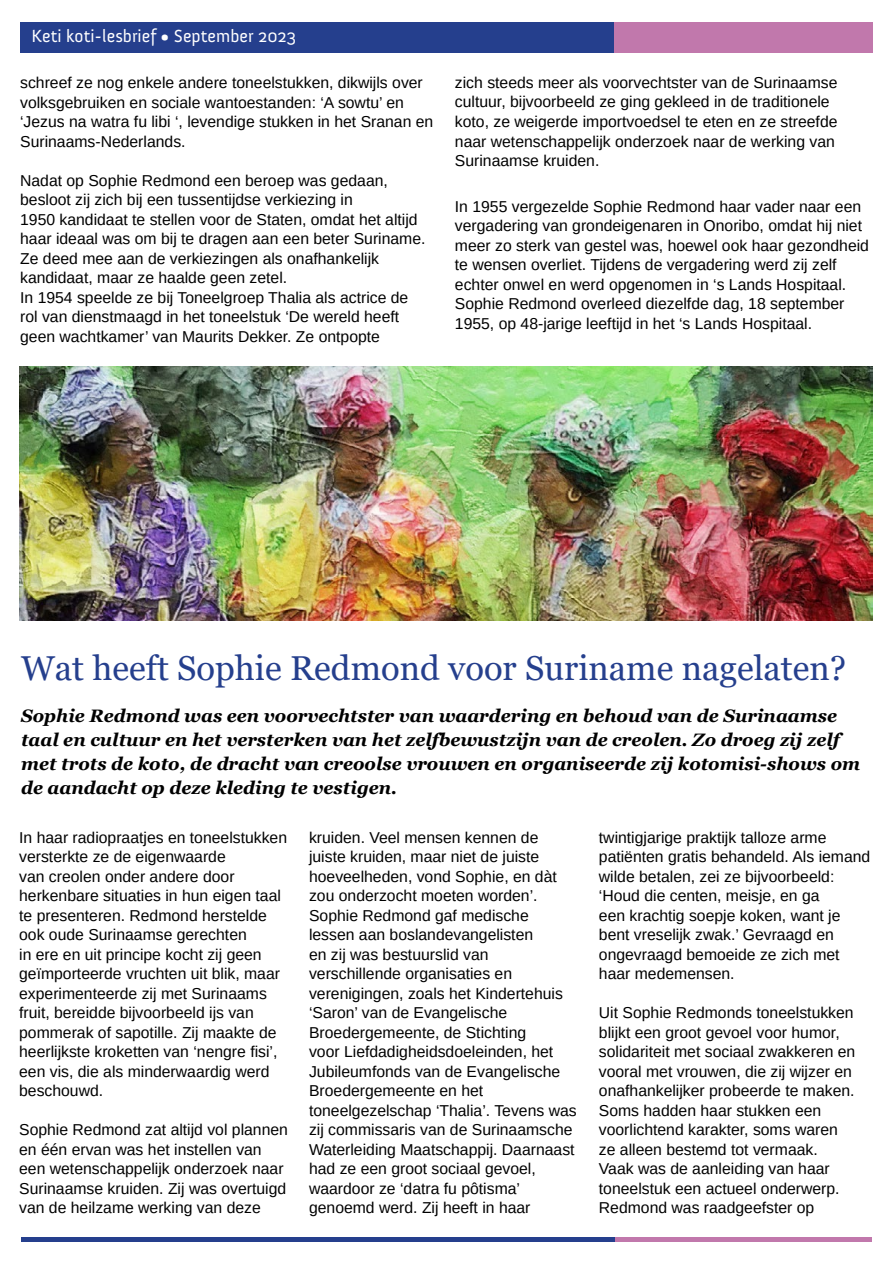
<style>
.page{position:relative;width:893px;height:1263px;background:#fff}
.page>*{position:absolute;margin:0;border:0;box-sizing:border-box;transform-origin:0 0}
.t1{font:34.5px "Georgia";color:#253f8d}
.t2{font:italic 700 18px/24px "Georgia";color:#000}
.t3{font:18px "Anivers";color:#fff}
.t4{font:15.75px/19.5px "Arimo";color:#000}
</style>
<div class="page">
<div style="left:21px;top:1237px;width:594px;height:5px;background:#253f8d"></div>
<div style="left:615px;top:1237px;width:257px;height:5px;background:#c178ac"></div>
<div style="left:20px;top:22px;width:594px;height:30px;background:#253f8d"></div>
<div style="left:614px;top:22px;width:259px;height:30px;background:#c178ac"></div>
<img style="left:19px;top:367px;width:854px;height:253px">
<p class="t3" style="left:32px;top:27px;width:266px">Keti koti-lesbrief • September 2023</p>
<p class="t4" style="left:20px;top:73px;width:415px">schreef ze nog enkele andere toneelstukken, dikwijls over volksgebruiken en sociale wantoestanden: ‘A sowtu’ en ‘Jezus na watra fu libi ‘, levendige stukken in het Sranan en Surinaams-Nederlands.</p>
<p class="t4" style="left:20px;top:170px;width:407px">Nadat op Sophie Redmond een beroep was gedaan, besloot zij zich bij een tussentijdse verkiezing in<br>1950 kandidaat te stellen voor de Staten, omdat het altijd haar ideaal was om bij te dragen aan een beter Suriname.<br>Ze deed mee aan de verkiezingen als onafhankelijk kandidaat, maar ze haalde geen zetel.<br>In 1954 speelde ze bij Toneelgroep Thalia als actrice de rol van dienstmaagd in het toneelstuk ‘De wereld heeft geen wachtkamer’ van Maurits Dekker. Ze ontpopte</p>
<p class="t4" style="left:455px;top:73px;width:384px">zich steeds meer als voorvechtster van de Surinaamse cultuur, bijvoorbeeld ze ging gekleed in de traditionele koto, ze weigerde importvoedsel te eten en ze streefde naar wetenschappelijk onderzoek naar de werking van Surinaamse kruiden.</p>
<p class="t4" style="left:455px;top:197px;width:416px">In 1955 vergezelde Sophie Redmond haar vader naar een vergadering van grondeigenaren in Onoribo, omdat hij niet meer zo sterk van gestel was, hoewel ook haar gezondheid te wensen overliet. Tijdens de vergadering werd zij zelf echter onwel en werd opgenomen in ‘s Lands Hospitaal.<br>Sophie Redmond overleed diezelfde dag, 18 september 1955, op 48-jarige leeftijd in het ‘s Lands Hospitaal.</p>
<h1 class="t1" style="left:21px;top:647px;width:827px">Wat heeft Sophie Redmond voor Suriname nagelaten?</h1>
<p class="t2" style="left:21px;top:704px;width:840px">Sophie Redmond was een voorvechtster van waardering en behoud van de Surinaamse taal en cultuur en het versterken van het zelfbewustzijn van de creolen. Zo droeg zij zelf met trots de koto, de dracht van creoolse vrouwen en organiseerde zij kotomisi-shows om de aandacht op deze kleding te vestigen.</p>
<p class="t4" style="left:19px;top:828px;width:269px">In haar radiopraatjes en toneelstukken versterkte ze de eigenwaarde<br>van creolen onder andere door herkenbare situaties in hun eigen taal te presenteren. Redmond herstelde ook oude Surinaamse gerechten<br>in ere en uit principe kocht zij geen geïmporteerde vruchten uit blik, maar experimenteerde zij met Surinaams fruit, bereidde bijvoorbeeld ijs van pommerak of sapotille. Zij maakte de heerlijkste kroketten van ‘nengre fisi’, een vis, die als minderwaardig werd beschouwd.</p>
<p class="t4" style="left:19px;top:1120px;width:270px">Sophie Redmond zat altijd vol plannen en één ervan was het instellen van een wetenschappelijk onderzoek naar Surinaamse kruiden. Zij was overtuigd van de heilzame werking van deze</p>
<p class="t4" style="left:309px;top:828px;width:269px">kruiden. Veel mensen kennen de juiste kruiden, maar niet de juiste hoeveelheden, vond Sophie, en dàt zou onderzocht moeten worden’.<br>Sophie Redmond gaf medische lessen aan boslandevangelisten<br>en zij was bestuurslid van verschillende organisaties en verenigingen, zoals het Kindertehuis ‘Saron’ van de Evangelische<br>Broedergemeente, de Stichting<br>voor Liefdadigheidsdoeleinden, het<br>Jubileumfonds van de Evangelische<br>Broedergemeente en het toneelgezelschap ‘Thalia’. Tevens was zij commissaris van de Surinaamsche<br>Waterleiding Maatschappij. Daarnaast had ze een groot sociaal gevoel, waardoor ze ‘datra fu pôtisma’ genoemd werd. Zij heeft in haar</p>
<p class="t4" style="left:599px;top:828px;width:273px">twintigjarige praktijk talloze arme patiënten gratis behandeld. Als iemand wilde betalen, zei ze bijvoorbeeld: ‘Houd die centen, meisje, en ga<br>een krachtig soepje koken, want je bent vreselijk zwak.’ Gevraagd en ongevraagd bemoeide ze zich met haar medemensen.</p>
<p class="t4" style="left:599px;top:1003px;width:258px">Uit Sophie Redmonds toneelstukken blijkt een groot gevoel voor humor, solidariteit met sociaal zwakkeren en vooral met vrouwen, die zij wijzer en onafhankelijker probeerde te maken.<br>Soms hadden haar stukken een voorlichtend karakter, soms waren ze alleen bestemd tot vermaak.<br>Vaak was de aanleiding van haar toneelstuk een actueel onderwerp.<br>Redmond was raadgeefster op</p>
</div>
